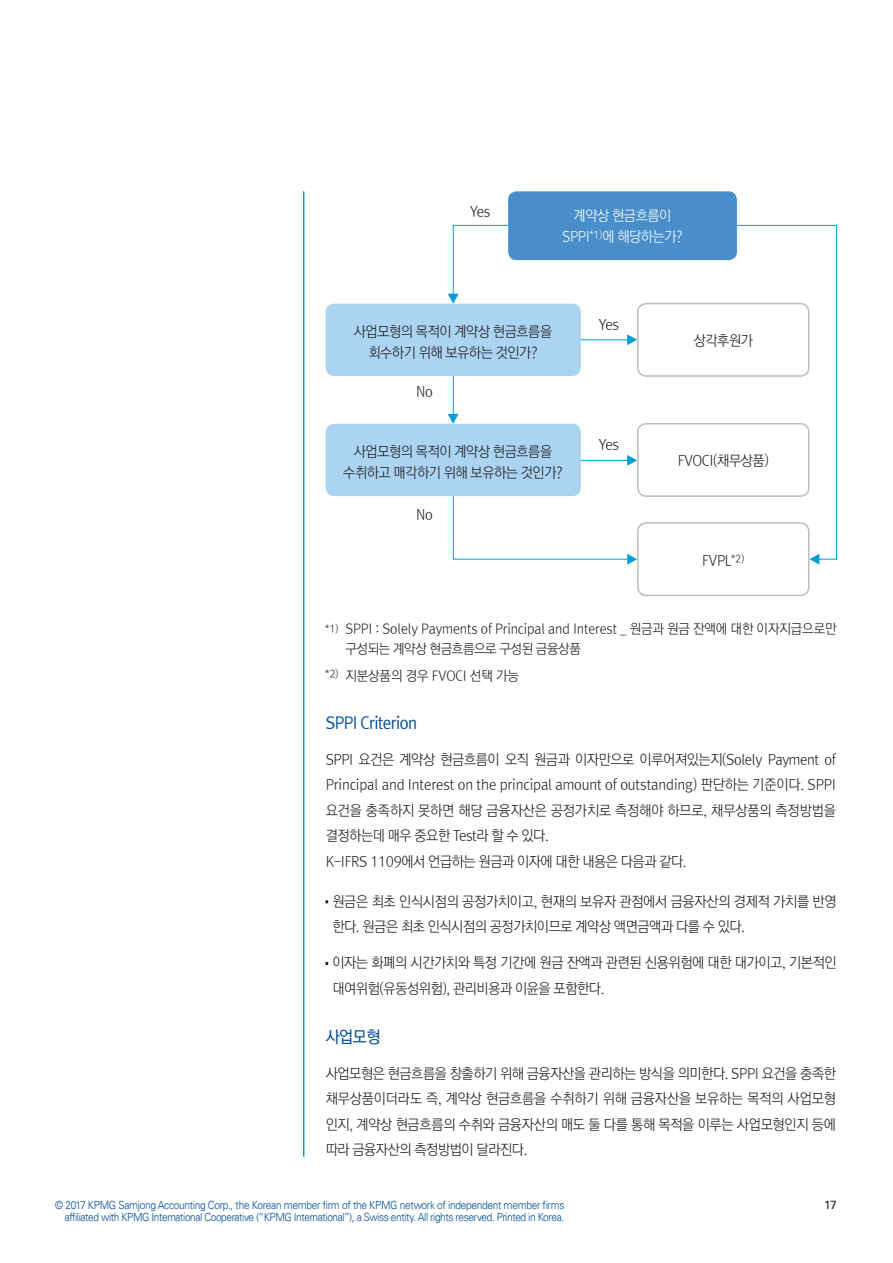
<style>
.page{position:relative;width:893px;height:1263px;background:#fff}
.page>*{position:absolute;margin:0;border:0;box-sizing:border-box;transform-origin:0 0}
.t1{font:16.5px "Rix Go M";letter-spacing:-.035em;color:#014d97;scale:.95 1}
.t2{font:14.25px/25.5px "Rix Go L";letter-spacing:-.03em;color:#231f20;scale:.95 1}
.t3{font:14.25px/25.5px "Rix Go L";letter-spacing:-.01em;color:#231f20;scale:.95 1}
.t4{font:14.25px/21px "Rix Go L";letter-spacing:-.03em;color:#fff;text-align:center;scale:.95 1}
.t5{font:13.5px/19.5px "Rix Go L";letter-spacing:-.01em;color:#231f20;scale:.95 1}
.t6{font:12px "Universfor KPMG";color:#231f20}
.t7{font:300 11.25px/12px "Univers 45";letter-spacing:-.04em;color:#014d97;text-align:right;scale:.9 1}
.s1{font-size:10.5px}
</style>
<div class="page">
<hr style="left:453px;top:225px;width:384px;height:1px;background:#009cdc">
<hr style="left:571px;top:460px;width:62px;height:1px;background:#009cdc">
<hr style="left:571px;top:339px;width:61px;height:1px;background:#009cdc">
<hr style="left:303px;top:191px;width:1px;height:966px;background:#009cdc">
<div style="left:508px;top:191px;width:229px;height:69px;background:#478ecb;border-radius:9px"></div>
<div style="left:326px;top:304px;width:255px;height:72px;background:#aad4f1;border-radius:9px"></div>
<div style="left:326px;top:424px;width:255px;height:72px;background:#aad4f1;border-radius:9px"></div>
<div style="left:637px;top:303px;width:172px;height:74px;border:2px solid #bcbdc0;border-radius:9px"></div>
<div style="left:637px;top:423px;width:172px;height:74px;border:2px solid #bcbdc0;border-radius:9px"></div>
<div style="left:637px;top:522px;width:172px;height:74px;border:2px solid #bcbdc0;border-radius:9px"></div>
<svg style="left:448px;top:294px;width:11px;height:10px"></svg>
<svg style="left:448px;top:414px;width:10px;height:10px"></svg>
<svg style="left:627px;top:334px;width:10px;height:11px"></svg>
<svg style="left:627px;top:455px;width:10px;height:11px"></svg>
<svg style="left:627px;top:554px;width:10px;height:11px"></svg>
<hr style="left:836px;top:226px;width:1px;height:333px;background:#009cdc">
<hr style="left:453px;top:225px;width:1px;height:71px;background:#009cdc">
<hr style="left:453px;top:376px;width:1px;height:44px;background:#009cdc">
<hr style="left:453px;top:496px;width:1px;height:63px;background:#009cdc">
<hr style="left:453px;top:559px;width:177px;height:1px;background:#009cdc">
<svg style="left:809px;top:554px;width:28px;height:11px"></svg>
<p class="t2" style="left:470px;top:199px;width:23px">Yes</p>
<p class="t4" style="left:562px;top:205px;width:129px">계약상 현금흐름이<br>SPPI<sup>*1)</sup>에 해당하는가?</p>
<p class="t2" style="left:354px;top:321px;width:210px;line-height:21px;text-align:center">사업모형의 목적이 계약상 현금흐름을 회수하기 위해 보유하는 것인가?</p>
<p class="t2" style="left:416px;top:379px;width:19px">No</p>
<p class="t2" style="left:599px;top:312px;width:23px">Yes</p>
<p class="t2" style="left:694px;top:328px;width:64px">상각후원가</p>
<p class="t2" style="left:343px;top:441px;width:233px;line-height:21px;text-align:center">사업모형의 목적이 계약상 현금흐름을 수취하고 매각하기 위해 보유하는 것인가?</p>
<p class="t2" style="left:416px;top:501px;width:19px">No</p>
<p class="t2" style="left:599px;top:432px;width:23px">Yes</p>
<p class="t2" style="left:678px;top:447px;width:97px">FVOCI(채무상품)</p>
<p class="t2" style="left:702px;top:547px;width:46px">FVPL<sup>*2)</sup></p>
<p class="t5" style="left:345px;top:619px;width:519px;text-indent:-20px"><span class="s1">*1)</span> SPPI : Solely Payments of Principal and Interest _ 원금과 원금 잔액에 대한 이자지급으로만 구성되는 계약상 현금흐름으로 구성된 금융상품</p>
<p class="t5" style="left:325px;top:665px;width:205px"><span class="s1">*2)</span> 지분상품의 경우 FVOCI 선택 가능</p>
<p class="t1" style="left:326px;top:713px;width:98px">SPPI Criterion</p>
<p class="t3" style="left:326px;top:746px;width:539px">SPPI 요건은 계약상 현금흐름이 오직 원금과 이자만으로 이루어져있는지(Solely Payment of Principal and Interest on the principal amount of outstanding) 판단하는 기준이다. SPPI 요건을 충족하지 못하면 해당 금융자산은 공정가치로 측정해야 하므로, 채무상품의 측정방법을 결정하는데 매우 중요한 Test라 할 수 있다.<br>K-IFRS 1109에서 언급하는 원금과 이자에 대한 내용은 다음과 같다.</p>
<p class="t2" style="left:332px;top:889px;width:532px">원금은 최초 인식시점의 공정가치이고, 현재의 보유자 관점에서 금융자산의 경제적 가치를 반영 한다. 원금은 최초 인식시점의 공정가치이므로 계약상 액면금액과 다를 수 있다.</p>
<p class="t2" style="left:332px;top:950px;width:532px">이자는 화폐의 시간가치와 특정 기간에 원금 잔액과 관련된 신용위험에 대한 대가이고, 기본적인 대여위험(유동성위험), 관리비용과 이윤을 포함한다.</p>
<p class="t1" style="left:326px;top:1027px;width:59px">사업모형</p>
<p class="t2" style="left:326px;top:1060px;width:539px;text-align:justify">사업모형은 현금흐름을 창출하기 위해 금융자산을 관리하는 방식을 의미한다. SPPI 요건을 충족한 채무상품이더라도 즉, 계약상 현금흐름을 수취하기 위해 금융자산을 보유하는 목적의 사업모형 인지, 계약상 현금흐름의 수취와 금융자산의 매도 둘 다를 통해 목적을 이루는 사업모형인지 등에 따라 금융자산의 측정방법이 달라진다.</p>
<p class="t7" style="left:55px;top:1199px;width:567px">© 2017 KPMG Samjong Accounting Corp., the Korean member firm of the KPMG network of independent member firms affiliated with KPMG International Cooperative (“KPMG International”), a Swiss entity. All rights reserved. Printed in Korea.</p>
<p class="t6" style="left:824px;top:1197px;width:14px">17</p>
</div>
